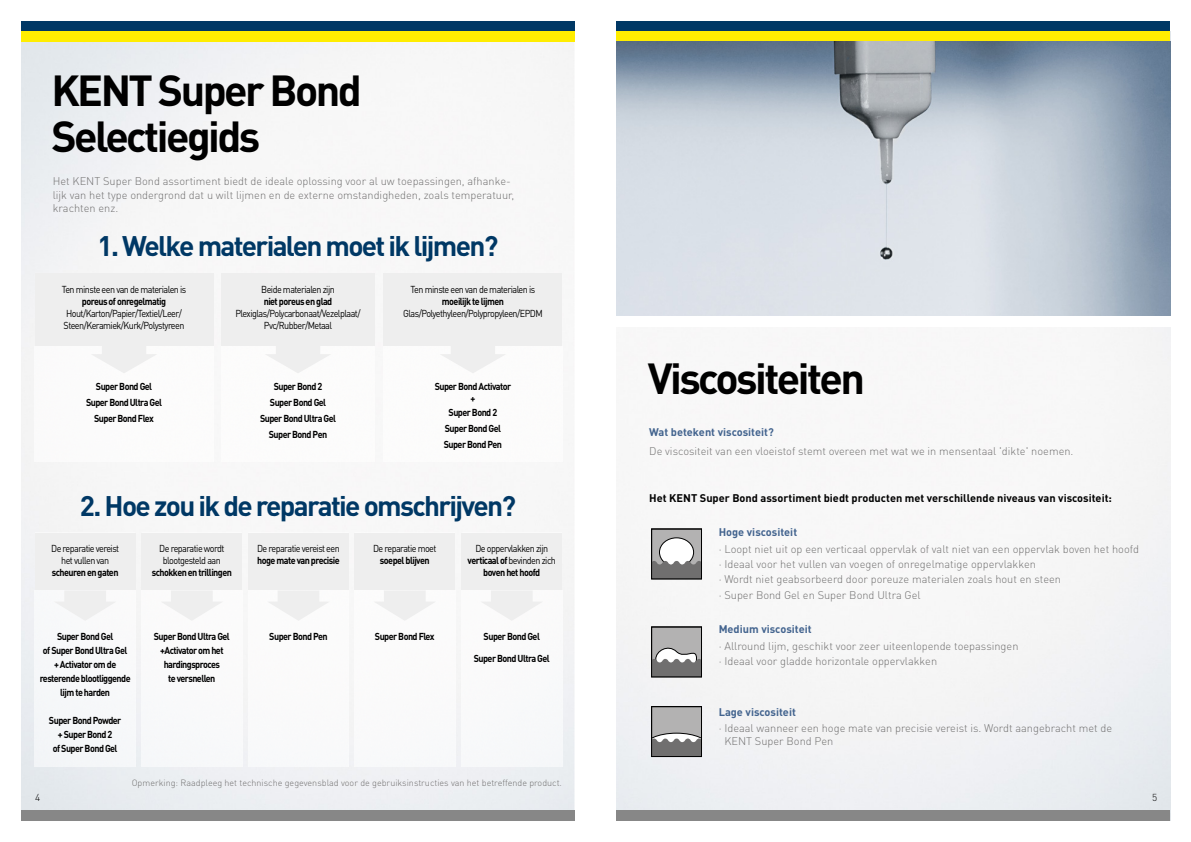
<style>
.page{position:relative;width:1191px;height:842px;background:#fff}
.page>*{position:absolute;margin:0;border:0;box-sizing:border-box;transform-origin:0 0}
.t1{font:700 42.9px/45.8px "DIN Pro";letter-spacing:-.06em;color:#000}
.t2{font:700 28px "DIN Pro";letter-spacing:-.06em;color:#003865}
.t3{font:300 11px/14.9px "DIN Pro";color:#706f6f}
.t4{font:700 11px "DIN Pro";color:#000}
.t5{font:700 11px "DIN Pro";color:#42638e}
.t6{font:700 10px/14px "DIN Pro";letter-spacing:-.06em;color:#000;text-align:center;scale:.9 1}
.t7{font:10px/12px "DIN Pro";letter-spacing:-.06em;color:#000;text-align:center;scale:.9 1}
.t8{font:300 10px "DIN Pro";color:#000}
.t9{font:300 9px "DIN Pro";color:#706f6f}
.s1{font-weight:700}
</style>
<div class="page">
<div style="left:21px;top:21px;width:553px;height:10px;background:#003865"></div>
<img style="left:616px;top:327px;width:554px;height:483px">
<div style="left:616px;top:21px;width:554px;height:10px;background:#003865"></div>
<div style="left:21px;top:31px;width:553px;height:11px;background:#ffed00"></div>
<div style="left:616px;top:31px;width:554px;height:11px;background:#ffed00"></div>
<div style="left:21px;top:810px;width:553px;height:11px;background:#878787"></div>
<div style="left:616px;top:810px;width:554px;height:11px;background:#878787"></div>
<img style="left:616px;top:42px;width:554px;height:274px">
<div style="left:221px;top:273px;width:154px;height:74px;background:#eee"></div>
<div style="left:35px;top:273px;width:178px;height:74px;background:#eee"></div>
<div style="left:384px;top:273px;width:178px;height:74px;background:#eee"></div>
<svg style="left:91px;top:346px;width:66px;height:27px"></svg>
<svg style="left:265px;top:346px;width:66px;height:27px"></svg>
<svg style="left:439px;top:346px;width:67px;height:27px"></svg>
<div style="left:35px;top:532px;width:100px;height:58px;background:#eee"></div>
<div style="left:35px;top:590px;width:100px;height:176px;background:#f6f8f9"></div>
<svg style="left:54px;top:590px;width:62px;height:31px"></svg>
<div style="left:142px;top:532px;width:100px;height:58px;background:#eee"></div>
<svg style="left:160px;top:590px;width:63px;height:31px"></svg>
<div style="left:248px;top:532px;width:101px;height:58px;background:#eee"></div>
<svg style="left:267px;top:590px;width:63px;height:31px"></svg>
<div style="left:354px;top:532px;width:101px;height:58px;background:#eee"></div>
<svg style="left:373px;top:590px;width:63px;height:31px"></svg>
<div style="left:461px;top:532px;width:101px;height:58px;background:#eee"></div>
<svg style="left:480px;top:590px;width:63px;height:31px"></svg>
<div style="left:651px;top:627px;width:50px;height:50px;background:#b3b2b2"></div>
<svg style="left:653px;top:647px;width:46px;height:28px"></svg>
<div style="left:651px;top:627px;width:50px;height:50px;border:1px solid #000"></div>
<div style="left:651px;top:707px;width:50px;height:49px;background:#b3b2b2"></div>
<svg style="left:653px;top:733px;width:46px;height:22px"></svg>
<div style="left:651px;top:706px;width:50px;height:51px;border:1px solid #000"></div>
<div style="left:651px;top:529px;width:50px;height:50px;background:#b3b2b2"></div>
<div style="left:659px;top:538px;width:34px;height:29px;background:#fff;border-radius:50%"></div>
<div style="left:659px;top:537px;width:35px;height:30px;border:1px solid #000;border-radius:50%"></div>
<svg style="left:653px;top:560px;width:46px;height:17px"></svg>
<div style="left:651px;top:529px;width:50px;height:50px;border:1px solid #000"></div>
<h1 class="t1" style="left:51px;top:66px;width:312px">KENT Super Bond<br>Selectiegids</h1>
<p class="t3" style="left:53px;top:174px;width:463px;line-height:13.2px">Het KENT Super Bond assortiment biedt de ideale oplossing voor al uw toepassingen, afhanke&shy;lijk van het type ondergrond dat u wilt lijmen en de externe omstandigheden, zoals temperatuur, krachten enz.</p>
<h2 class="t2" style="left:98px;top:227px;width:402px">1. Welke materialen moet ik lijmen?</h2>
<p class="t7" style="left:62px;top:283px;width:140px">Ten minste een van de materialen is</p>
<p class="t6" style="left:82px;top:294px;width:95px">poreus of onregelmatig</p>
<p class="t7" style="left:64px;top:307px;width:136px;text-align:left">Hout/Karton/Papier/Textiel/Leer/<br>Steen/Keramiek/Kurk/Polystyreen</p>
<p class="t6" style="left:86px;top:378px;width:86px;line-height:16px">Super Bond Gel<br>Super Bond Ultra Gel<br>Super Bond Flex</p>
<p class="t7" style="left:261px;top:283px;width:83px">Beide materialen zijn</p>
<p class="t6" style="left:264px;top:294px;width:78px">niet poreus en glad</p>
<p class="t7" style="left:235px;top:307px;width:140px">Plexiglas/Polycarbonaat/Vezelplaat/<br>Pvc/Rubber/Metaal</p>
<p class="t6" style="left:260px;top:378px;width:86px;line-height:16px">Super Bond 2<br>Super Bond Gel<br>Super Bond Ultra Gel<br>Super Bond Pen</p>
<p class="t7" style="left:410px;top:283px;width:140px">Ten minste een van de materialen is</p>
<p class="t6" style="left:442px;top:294px;width:70px">moeilijk te lijmen</p>
<p class="t7" style="left:403px;top:307px;width:156px">Glas/Polyethyleen/Polypropyleen/EPDM</p>
<p class="t6" style="left:435px;top:380px;width:86px;line-height:12px">Super Bond Activator +</p>
<p class="t6" style="left:444px;top:404px;width:66px;line-height:16px">Super Bond 2<br>Super Bond Gel<br>Super Bond Pen</p>
<h2 class="t2" style="left:80px;top:487px;width:438px">2. Hoe zou ik de reparatie omschrijven?</h2>
<p class="t7" style="left:51px;top:542px;width:77px">De reparatie vereist het vullen van</p>
<p class="t6" style="left:52px;top:565px;width:75px">scheuren en gaten</p>
<p class="t6" style="left:40px;top:629px;width:103px">Super Bond Gel<br>of Super Bond Ultra Gel + Activator om de resterende blootliggende lijm te harden</p>
<p class="t6" style="left:49px;top:713px;width:82px">Super Bond Powder + Super Bond 2<br>of Super Bond Gel</p>
<p class="t7" style="left:159px;top:542px;width:74px">De reparatie wordt blootgesteld aan</p>
<p class="t6" style="left:152px;top:565px;width:91px">schokken en trillingen</p>
<p class="t6" style="left:154px;top:629px;width:86px">Super Bond Ultra Gel +Activator om het hardingsproces<br>te versnellen</p>
<p class="t7" style="left:257px;top:542px;width:93px">De reparatie vereist een</p>
<p class="t6" style="left:257px;top:553px;width:93px">hoge mate van precisie</p>
<p class="t6" style="left:269px;top:629px;width:66px">Super Bond Pen</p>
<p class="t7" style="left:373px;top:542px;width:72px">De reparatie moet</p>
<p class="t6" style="left:380px;top:553px;width:57px">soepel blijven</p>
<p class="t6" style="left:375px;top:629px;width:68px">Super Bond Flex</p>
<p class="t7" style="left:467px;top:542px;width:100px">De oppervlakken zijn <span class="s1">verticaal of</span> bevinden zich <span class="s1">boven het hoofd</span></p>
<p class="t6" style="left:483px;top:629px;width:64px">Super Bond Gel</p>
<p class="t6" style="left:474px;top:651px;width:86px">Super Bond Ultra Gel</p>
<p class="t9" style="left:132px;top:777px;width:432px">Opmerking: Raadpleeg het technische gegevensblad voor de gebruiksinstructies van het betreffende product.</p>
<h1 class="t1" style="left:648px;top:354px;width:219px">Viscositeiten</h1>
<p class="t5" style="left:649px;top:424px;width:126px">Wat betekent viscositeit?</p>
<p class="t3" style="left:649px;top:443px;width:426px">De viscositeit van een vloeistof stemt overeen met wat we in mensentaal 'dikte' noemen.</p>
<p class="t4" style="left:649px;top:491px;width:464px">Het KENT Super Bond assortiment biedt producten met verschillende niveaus van viscositeit:</p>
<p class="t5" style="left:718px;top:524px;width:80px">Hoge viscositeit</p>
<p class="t3" style="left:718px;top:541px;width:422px">· Loopt niet uit op een verticaal oppervlak of valt niet van een oppervlak boven het hoofd · Ideaal voor het vullen van voegen of onregelmatige oppervlakken<br>· Wordt niet geabsorbeerd door poreuze materialen zoals hout en steen</p>
<p class="t3" style="left:718px;top:587px;width:203px">· Super Bond Gel en Super Bond Ultra Gel</p>
<p class="t5" style="left:718px;top:622px;width:94px">Medium viscositeit</p>
<p class="t3" style="left:718px;top:638px;width:301px">· Allround lijm, geschikt voor zeer uiteenlopende toepassingen · Ideaal voor gladde horizontale oppervlakken</p>
<p class="t5" style="left:718px;top:704px;width:79px">Lage viscositeit</p>
<p class="t3" style="left:724px;top:721px;width:389px;line-height:13px;text-indent:-6px">· Ideaal wanneer een hoge mate van precisie vereist is. Wordt aangebracht met de<br>KENT Super Bond Pen</p>
<p class="t8" style="left:35px;top:791px;width:7px">4</p>
<p class="t8" style="left:1152px;top:791px;width:7px">5</p>
</div>
